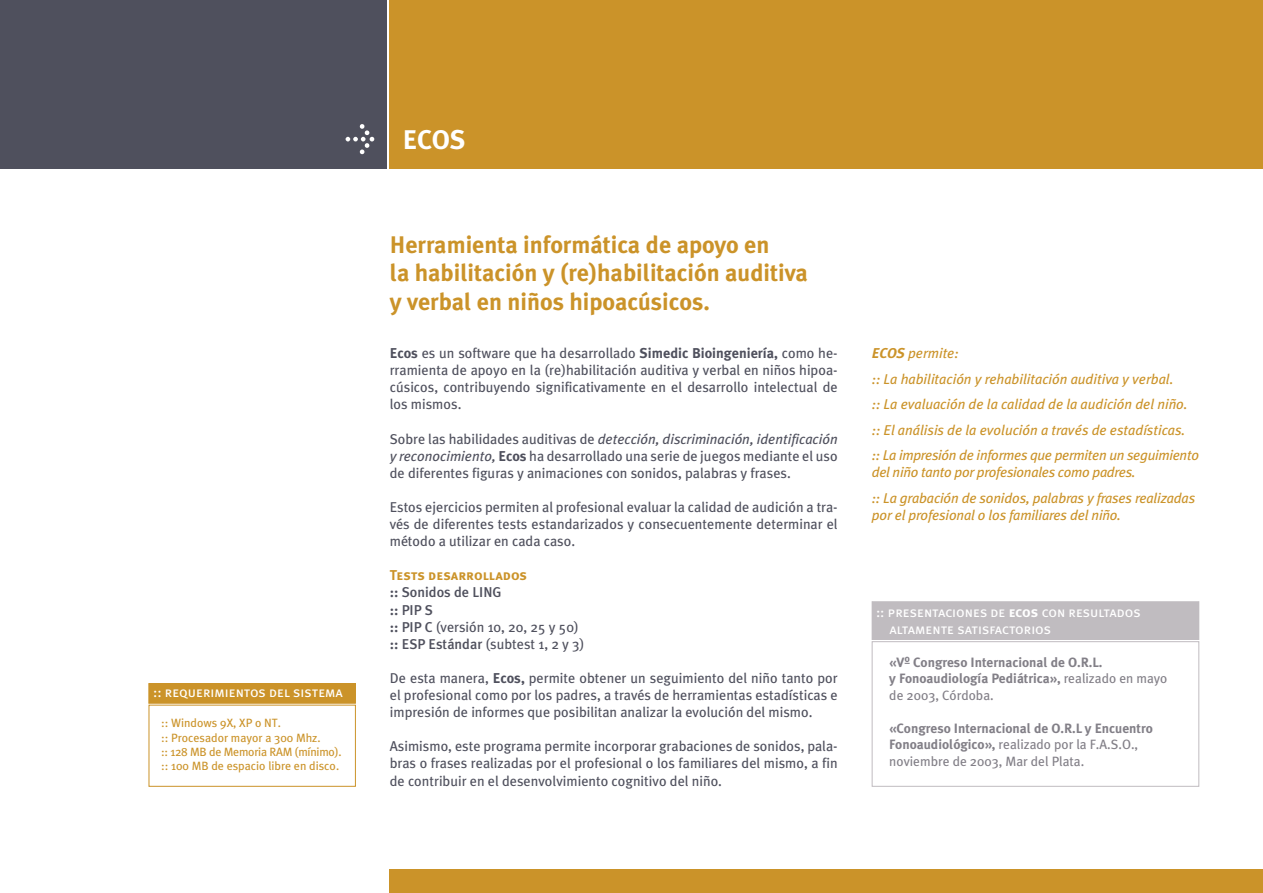
<style>
.page{position:relative;width:1263px;height:893px;background:#fff}
.page>*{position:absolute;margin:0;border:0;box-sizing:border-box;transform-origin:0 0}
.titulo{font:700 27px "Meta Plus";color:#fff}
.titulo-2{font:700 24px "Meta Plus";color:#cb9329}
.texto{font:14.25px/17.1px "Meta Plus";color:#4f505d;text-align:justify}
.texto-2{font:italic 14.25px/17.1px "Meta Plus";letter-spacing:-.01em;color:#cb9329}
.titulo_cuadro{font:14.25px/16.5px "Meta Plus Book Caps";color:#fff}
.texto-3{font:500 14.25px "Meta Plus";color:#4f505d}
.texto-4{font:14.25px "Meta Plus Bold Caps";color:#cb9329}
.texto_cuadro_gris{font:700 13.5px/16.5px "Meta Plus";color:#827f87}
.texto_cuadro_gris-2{font:13.5px "Meta Plus";color:#827f87}
.texto_cuadros{font:12px "Meta Plus";color:#cb9329}
.texto_cuadros-2{font:12px "Meta Plus";letter-spacing:-.02em;color:#cb9329}
.s1{font-weight:700}
.s2{font-style:italic}
.s3{font-weight:500}
.s4{font-family:"Meta Plus Bold Caps"}
.s5{font-weight:400}
</style>
<div class="page">
<div style="left:0;top:0;width:387px;height:169px;background:#4f505d"></div>
<div style="left:390px;top:0;width:873px;height:169px;background:#cb9329"></div>
<svg style="left:346px;top:124px;width:28px;height:30px"></svg>
<div style="left:390px;top:870px;width:873px;height:23px;background:#cb9329"></div>
<div style="left:149px;top:705px;width:207px;height:82px;border:1px solid #cb9329"></div>
<div style="left:149px;top:684px;width:206px;height:19px;background:#cb9329"></div>
<div style="left:148px;top:683px;width:208px;height:21px;border:1px solid #cb9329"></div>
<div style="left:872px;top:641px;width:327px;height:146px;border:1px solid #c0bcc0"></div>
<div style="left:872px;top:602px;width:327px;height:37px;background:#c0bcc0"></div>
<div style="left:872px;top:601px;width:327px;height:39px;border:1px solid #c0bcc0"></div>
<p class="titulo_cuadro" style="left:153px;top:684px;width:191px">:: requerimientos del sistema</p>
<p class="texto_cuadros" style="left:161px;top:716px;width:121px">:: Windows 9X, XP o NT.</p>
<p class="texto_cuadros" style="left:161px;top:730px;width:161px">:: Procesador mayor a 300 Mhz.</p>
<p class="texto_cuadros-2" style="left:161px;top:745px;width:182px">:: 128 MB de Memoria RAM (mínimo).</p>
<p class="texto_cuadros" style="left:161px;top:759px;width:179px">:: 100 MB de espacio libre en disco.</p>
<p class="titulo" style="left:403px;top:124px;width:64px">ECOS</p>
<p class="titulo-2" style="left:390px;top:230px;width:381px">Herramienta informática de apoyo en</p>
<p class="titulo-2" style="left:390px;top:259px;width:420px">la habilitación y (re)habilitación auditiva</p>
<p class="titulo-2" style="left:390px;top:288px;width:321px">y verbal en niños hipoacúsicos.</p>
<p class="texto" style="left:390px;top:344px;width:449px"><span class="s1">Ecos</span> es un software que ha desarrollado <span class="s1">Simedic Bioingeniería,</span> como he&shy;rramienta de apoyo en la (re)habilitación auditiva y verbal en niños hipoa&shy;cúsicos, contribuyendo significativamente en el desarrollo intelectual de los mismos.</p>
<p class="texto" style="left:390px;top:430px;width:449px">Sobre las habilidades auditivas de <span class="s2">detección, discriminación, identificación y reconocimiento,</span> <span class="s1">Ecos</span> ha desarrollado una serie de juegos mediante el uso de diferentes figuras y animaciones con sonidos, palabras y frases.</p>
<p class="texto" style="left:390px;top:498px;width:449px">Estos ejercicios permiten al profesional evaluar la calidad de audición a tra&shy;vés de diferentes tests estandarizados y consecuentemente determinar el método a utilizar en cada caso.</p>
<p class="texto-4" style="left:390px;top:567px;width:139px">Tests desarrollados</p>
<p class="texto-3" style="left:390px;top:584px;width:113px"><span class="s1">::</span> Sonidos de LING</p>
<p class="texto-3" style="left:390px;top:601px;width:45px"><span class="s1">::</span> PIP S</p>
<p class="texto" style="left:390px;top:618px;width:190px"><span class="s1">::</span> <span class="s3">PIP C</span> (versión 10, 20, 25 y 50)</p>
<p class="texto" style="left:390px;top:635px;width:196px"><span class="s1">::</span> <span class="s3">ESP Estándar</span> (subtest 1, 2 y 3)</p>
<p class="texto" style="left:390px;top:669px;width:449px">De esta manera, <span class="s1">Ecos,</span> permite obtener un seguimiento del niño tanto por el profesional como por los padres, a través de herramientas estadísticas e impresión de informes que posibilitan analizar la evolución del mismo.</p>
<p class="texto" style="left:390px;top:738px;width:449px">Asimismo, este programa permite incorporar grabaciones de sonidos, pala&shy;bras o frases realizadas por el profesional o los familiares del mismo, a fin de contribuir en el desenvolvimiento cognitivo del niño.</p>
<p class="texto-2" style="left:872px;top:344px;width:89px"><span class="s1">ECOS</span> permite:</p>
<p class="texto-2" style="left:872px;top:370px;width:303px">:: La habilitación y rehabilitación auditiva y verbal.</p>
<p class="texto-2" style="left:872px;top:395px;width:317px">:: La evaluación de la calidad de la audición del niño.</p>
<p class="texto-2" style="left:872px;top:421px;width:315px">:: El análisis de la evolución a través de estadísticas.</p>
<p class="texto-2" style="left:872px;top:447px;width:329px">:: La impresión de informes que permiten un seguimiento del niño tanto por profesionales como padres.</p>
<p class="texto-2" style="left:872px;top:489px;width:325px">:: La grabación de sonidos, palabras y frases realizadas por el profesional o los familiares del niño.</p>
<p class="titulo_cuadro" style="left:889px;top:604px;width:253px;text-indent:-13px">:: presentaciones de <span class="s4">ecos</span> con resultados altamente satisfactorios</p>
<p class="texto_cuadro_gris" style="left:889px;top:654px;width:215px">«Vº Congreso Internacional de O.R.L.</p>
<p class="texto_cuadro_gris" style="left:889px;top:670px;width:280px">y Fonoaudiología Pediátrica», <span class="s5">realizado en mayo</span></p>
<p class="texto_cuadro_gris-2" style="left:889px;top:687px;width:106px">de 2003, Córdoba.</p>
<p class="texto_cuadro_gris" style="left:889px;top:720px;width:265px">«Congreso Internacional de O.R.L y Encuentro<br>Fonoaudiológico», <span class="s5">realizado por la F.A.S.O., noviembre de 2003, Mar del Plata.</span></p>
</div>
